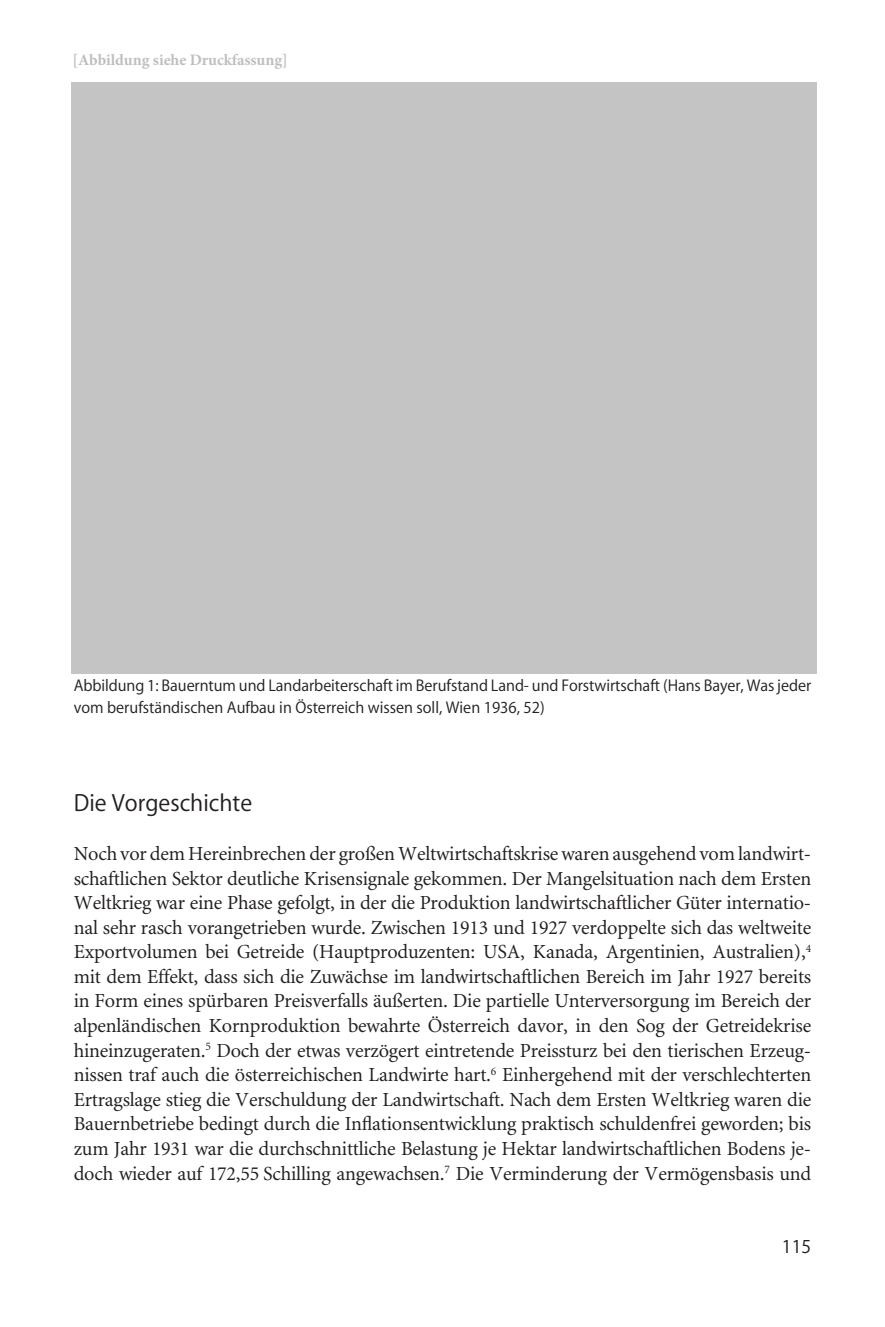
<style>
.page{position:relative;width:885px;height:1327px;background:#fff}
.page>*{position:absolute;margin:0;border:0;box-sizing:border-box;transform-origin:0 0}
.t1{font:25px "Myriad MM 350 550 OV VDQGKA";color:#231f20}
.t2{font:20px/24.6px "Minion MM 367 585 10 OV XDQGKA";letter-spacing:-.01em;color:#231f20;text-align:justify}
.t3{font:20px "Myriad MM 350 550 OV VDQGKA";color:#231f20}
.t4{font:17px/22px "Myriad MM 350 550 OV VDQGKA";letter-spacing:-.005em;color:#231f20}
.t5{font:700 16px "Minion Pro";letter-spacing:-.005em;color:#bfbfbf}
</style>
<div class="page">
<p class="t5" style="left:72px;top:49px;width:217px">[Abbildung siehe Druckfassung]</p>
<p class="t4" style="left:74px;top:674px;width:738px">Abbildung 1: Bauerntum und Landarbeiterschaft im Berufstand Land- und Forstwirtschaft (Hans Bayer, Was jeder vom berufständischen Aufbau in Österreich wissen soll, Wien 1936, 52)</p>
<p class="t1" style="left:74px;top:787px;width:180px">Die Vorgeschichte</p>
<p class="t2" style="left:74px;top:841px;width:739px">Noch vor dem Hereinbrechen der großen Weltwirtschaftskrise waren ausgehend vom landwirt&shy;schaftlichen Sektor deutliche Krisensignale gekommen. Der Mangelsituation nach dem Ersten Weltkrieg war eine Phase gefolgt, in der die Produktion landwirtschaftlicher Güter internatio&shy;nal sehr rasch vorangetrieben wurde. Zwischen 1913 und 1927 verdoppelte sich das weltweite Exportvolumen bei Getreide (Hauptproduzenten: USA, Kanada, Argentinien, Australien),<sup>4 </sup>mit dem Effekt, dass sich die Zuwächse im landwirtschaftlichen Bereich im Jahr 1927 bereits in Form eines spürbaren Preisverfalls äußerten. Die partielle Unterversorgung im Bereich der alpenländischen Kornproduktion bewahrte Österreich davor, in den Sog der Getreidekrise hineinzugeraten.<sup>5</sup> Doch der etwas verzögert eintretende Preissturz bei den tierischen Erzeug&shy;nissen traf auch die österreichischen Landwirte hart.<sup>6</sup> Einhergehend mit der verschlechterten Ertragslage stieg die Verschuldung der Landwirtschaft. Nach dem Ersten Weltkrieg waren die Bauernbetriebe bedingt durch die Inflationsentwicklung praktisch schuldenfrei geworden; bis zum Jahr 1931 war die durchschnittliche Belastung je Hektar landwirtschaftlichen Bodens je&shy;doch wieder auf 172,55 Schilling angewachsen.<sup>7</sup> Die Verminderung der Vermögensbasis und</p>
<p class="t3" style="left:781px;top:1234px;width:31px">115</p>
</div>
